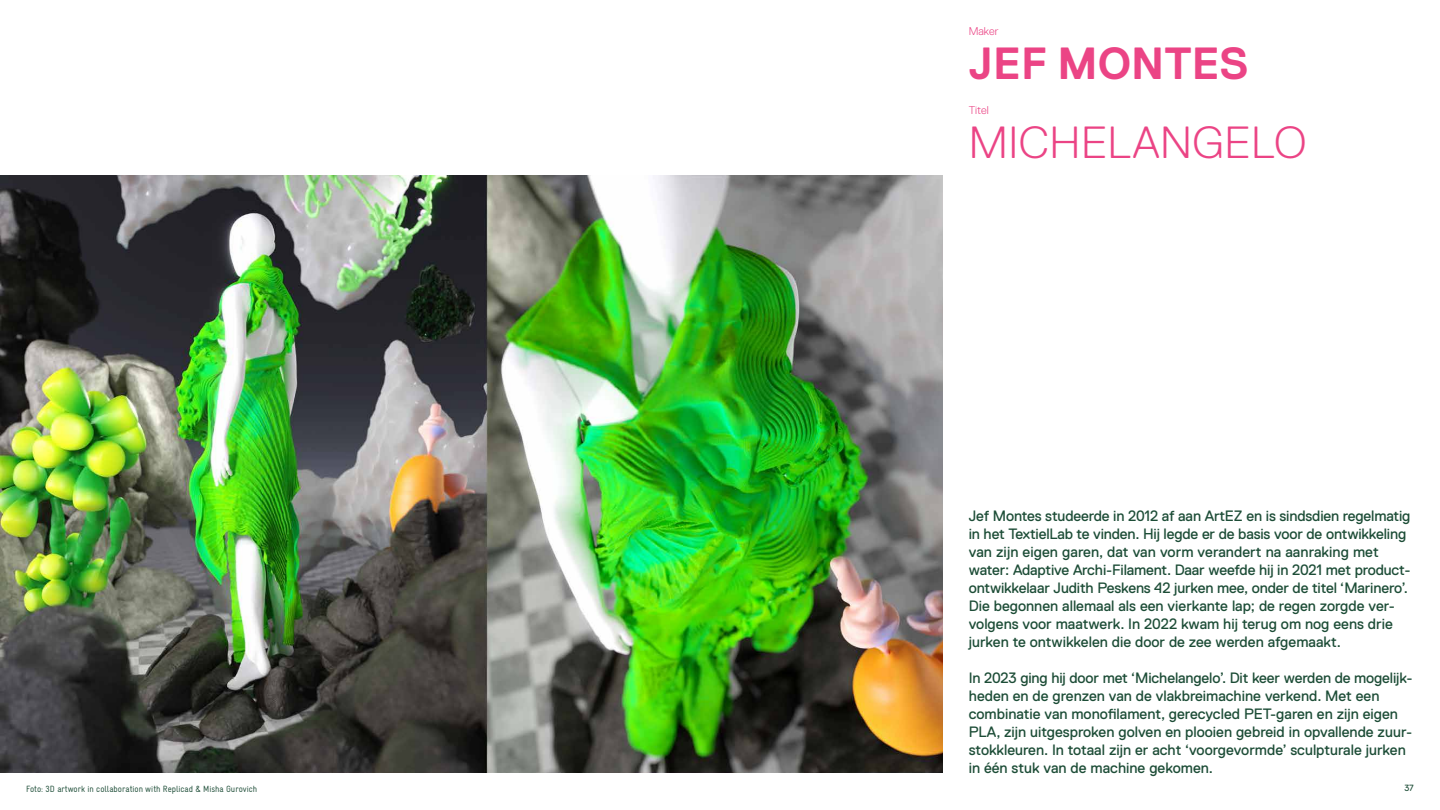
<style>
.page{position:relative;width:1440px;height:810px;background:#fff}
.page>*{position:absolute;margin:0;border:0;box-sizing:border-box;transform-origin:0 0}
.t1{font:300 45px "Replica Std";letter-spacing:.01em;color:#eb4485}
.t2{font:700 45px "Replica Std";color:#eb4485}
.t3{font:15px/18px "Replica Std";letter-spacing:-.005em;color:#1d4d37}
.t4{font:300 11.25px "Replica Std";color:#eb4485}
.t5{font:condensed 9px "Gravur LL";color:#1d4d37}
.t6{font:9px "Replica Std";color:#1d4d37}
</style>
<div class="page">
<img style="left:0;top:175px;width:942px;height:597px">
<p class="t5" style="left:26px;top:783px;width:233px">Foto: 3D artwork in collaboration with Replicad &amp; Misha Gurovich</p>
<p class="t4" style="left:969px;top:25px;width:31px">Maker</p>
<h1 class="t2" style="left:969px;top:38px;width:281px">JEF MONTES</h1>
<p class="t4" style="left:969px;top:104px;width:22px">Titel</p>
<h1 class="t1" style="left:969px;top:117px;width:339px">MICHELANGELO</h1>
<p class="t3" style="left:969px;top:506px;width:443px">Jef Montes studeerde in 2012 af aan ArtEZ en is sindsdien regelmatig in het TextielLab te vinden. Hij legde er de basis voor de ontwikkeling van zijn eigen garen, dat van vorm verandert na aanraking met water: Adaptive Archi-Filament. Daar weefde hij in 2021 met product&shy;ontwikkelaar Judith Peskens 42 jurken mee, onder de titel ‘Marinero’.<br>Die begonnen allemaal als een vierkante lap; de regen zorgde ver&shy;volgens voor maatwerk. In 2022 kwam hij terug om nog eens drie jurken te ontwikkelen die door de zee werden afgemaakt.</p>
<p class="t3" style="left:969px;top:668px;width:445px">In 2023 ging hij door met ‘Michelangelo’. Dit keer werden de mogelijk&shy;heden en de grenzen van de vlakbreimachine verkend. Met een combinatie van monofilament, gerecycled PET-garen en zijn eigen PLA, zijn uitgesproken golven en plooien gebreid in opvallende zuur&shy;stokkleuren. In totaal zijn er acht ‘voorgevormde’ sculpturale jurken in één stuk van de machine gekomen.</p>
<p class="t6" style="left:1404px;top:783px;width:11px">37</p>
</div>
